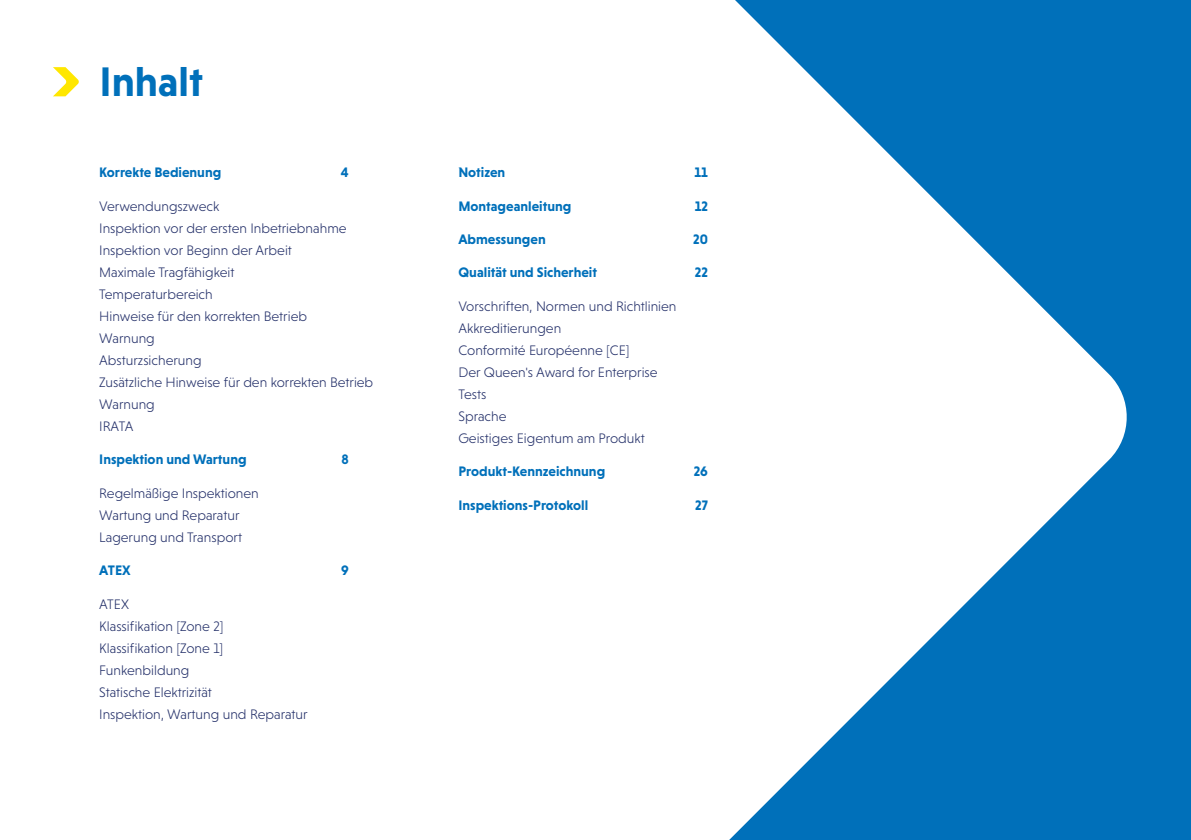
<style>
.page{position:relative;width:1191px;height:840px;background:#fff}
.page>*{position:absolute;margin:0;border:0;box-sizing:border-box;transform-origin:0 0}
.t1{font:700 42px "Niveau Grotesk";color:#0070ba}
.t2{font:300 14px/22px "Niveau Grotesk";color:#25316a}
.t3{font:700 14px "Niveau Grotesk";color:#0070ba}
</style>
<div class="page">
<svg style="left:730px;top:0;width:461px;height:839px;fill:#0070ba"></svg>
<svg style="left:53px;top:67px;width:26px;height:29px"></svg>
<h1 class="t1" style="left:99px;top:57px;width:105px">Inhalt</h1>
<p class="t3" style="left:99px;top:164px;width:124px">Korrekte Bedienung</p>
<p class="t3" style="left:341px;top:164px;width:9px">4</p>
<p class="t2" style="left:99px;top:195px;width:275px">Verwendungszweck<br>Inspektion vor der ersten Inbetriebnahme<br>Inspektion vor Beginn der Arbeit<br>Maximale Tragfähigkeit<br>Temperaturbereich<br>Hinweise für den korrekten Betrieb<br>Warnung<br>Absturzsicherung<br>Zusätzliche Hinweise für den korrekten Betrieb<br>Warnung<br>IRATA</p>
<p class="t3" style="left:99px;top:451px;width:149px">Inspektion und Wartung</p>
<p class="t3" style="left:341px;top:451px;width:9px">8</p>
<p class="t2" style="left:99px;top:481px;width:161px">Regelmäßige Inspektionen<br>Wartung und Reparatur<br>Lagerung und Transport</p>
<p class="t3" style="left:99px;top:562px;width:33px">ATEX</p>
<p class="t3" style="left:341px;top:562px;width:9px">9</p>
<p class="t2" style="left:99px;top:592px;width:210px">ATEX<br>Klassifikation [Zone 2]<br>Klassifikation [Zone 1]<br>Funkenbildung<br>Statische Elektrizität<br>Inspektion, Wartung und Reparatur</p>
<p class="t3" style="left:458px;top:164px;width:48px">Notizen</p>
<p class="t3" style="left:694px;top:164px;width:15px">11</p>
<p class="t3" style="left:458px;top:198px;width:114px">Montageanleitung</p>
<p class="t3" style="left:694px;top:198px;width:15px">12</p>
<p class="t3" style="left:458px;top:231px;width:89px">Abmessungen</p>
<p class="t3" style="left:693px;top:231px;width:16px">20</p>
<p class="t3" style="left:458px;top:264px;width:140px">Qualität und Sicherheit</p>
<p class="t3" style="left:695px;top:264px;width:15px">22</p>
<p class="t2" style="left:458px;top:295px;width:219px">Vorschriften, Normen und Richtlinien<br>Akkreditierungen<br>Conformité Européenne [CE]<br>Der Queen's Award for Enterprise<br>Tests<br>Sprache<br>Geistiges Eigentum am Produkt</p>
<p class="t3" style="left:458px;top:463px;width:148px">Produkt-Kennzeichnung</p>
<p class="t3" style="left:693px;top:463px;width:16px">26</p>
<p class="t3" style="left:458px;top:496px;width:131px">Inspektions-Protokoll</p>
<p class="t3" style="left:695px;top:496px;width:14px">27</p>
</div>
